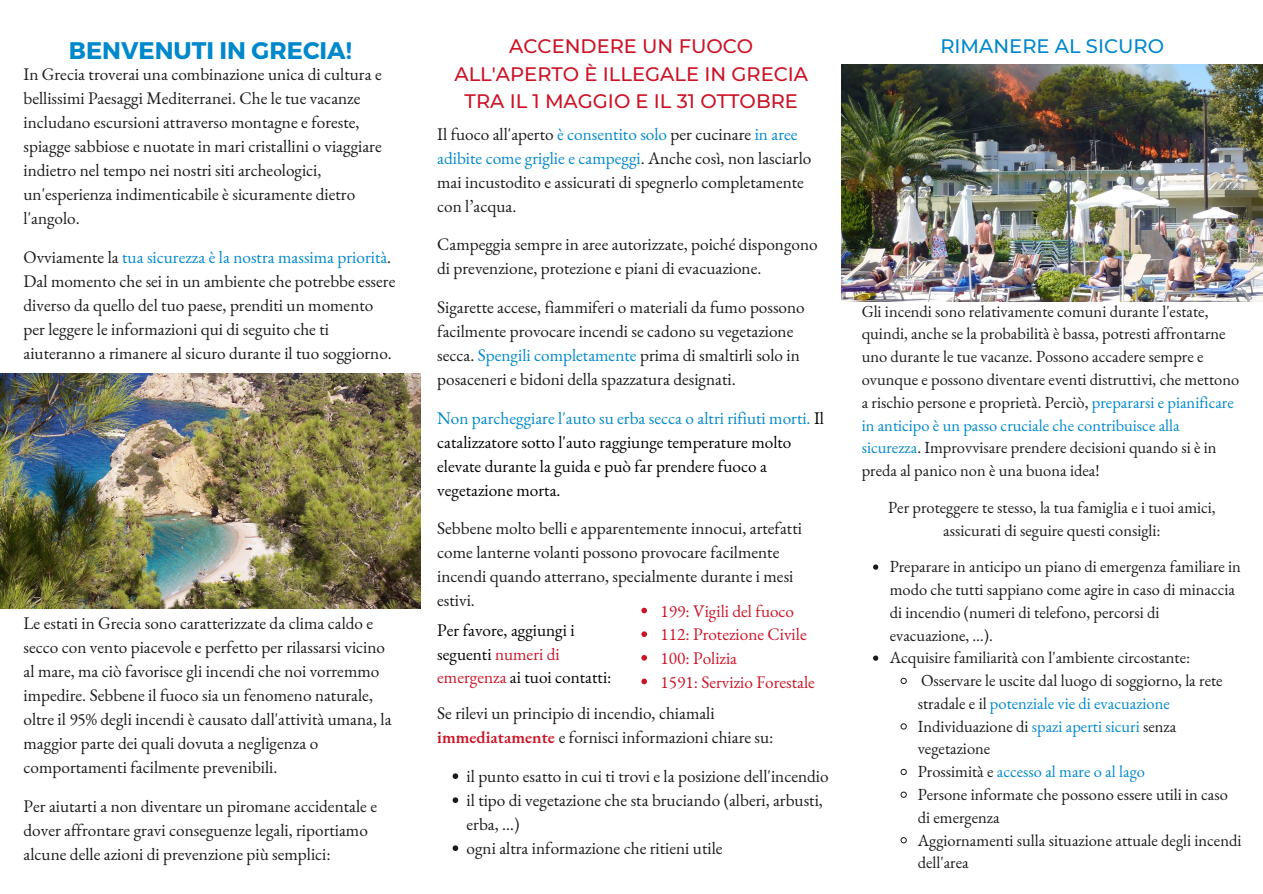
<style>
.page{position:relative;width:1263px;height:894px;background:#fff}
.page>*{position:absolute;margin:0;border:0;box-sizing:border-box;transform-origin:0 0}
.t1{font:700 24px "Montserrat";color:#08c}
.t2{font:500 19.5px/27px "Montserrat";color:#cc1427;text-align:center}
.t3{font:500 19.5px "Montserrat";color:#08c}
.t4{font:17.25px/24px "EB Garamond";color:#1a1a1a}
.t5{font:17.25px/24px "EB Garamond";color:#000}
.t6{font:17.25px "EB Garamond";color:#cc1427}
.t7{font:16.5px/22.8px "EB Garamond";color:#1a1a1a}
.t8{font:16.5px "EB Garamond";color:#08c}
.s1{color:#08c}
.s2{color:#cc1427}
.s3{font-weight:600;color:#cc1427}
.s4{color:#1a1a1a}
</style>
<div class="page">
<img style="left:0;top:373px;width:421px;height:235px">
<svg style="left:453px;top:773px;width:5px;height:5px"></svg>
<svg style="left:453px;top:797px;width:5px;height:5px"></svg>
<svg style="left:453px;top:845px;width:5px;height:5px"></svg>
<img style="left:841px;top:64px;width:422px;height:237px">
<svg style="left:873px;top:564px;width:5px;height:5px"></svg>
<svg style="left:873px;top:655px;width:5px;height:5px"></svg>
<svg style="left:900px;top:677px;width:7px;height:7px"></svg>
<svg style="left:900px;top:723px;width:7px;height:7px"></svg>
<svg style="left:900px;top:768px;width:7px;height:7px"></svg>
<svg style="left:900px;top:791px;width:7px;height:7px"></svg>
<svg style="left:900px;top:837px;width:7px;height:6px"></svg>
<svg style="left:641px;top:607px;width:6px;height:6px"></svg>
<svg style="left:641px;top:631px;width:6px;height:5px"></svg>
<svg style="left:641px;top:655px;width:6px;height:5px"></svg>
<svg style="left:641px;top:678px;width:6px;height:6px"></svg>
<p class="t1" style="left:69px;top:34px;width:284px">BENVENUTI IN GRECIA!</p>
<p class="t2" style="left:454px;top:33px;width:355px">ACCENDERE UN FUOCO<br>ALL'APERTO È ILLEGALE IN GRECIA<br>TRA IL 1 MAGGIO E IL 31 OTTOBRE</p>
<p class="t4" style="left:24px;top:62px;width:360px">In Grecia troverai una combinazione unica di cultura e bellissimi Paesaggi Mediterranei. Che le tue vacanze includano escursioni attraverso montagne e foreste,</p>
<p class="t4" style="left:24px;top:134px;width:360px">spiagge sabbiose e nuotate in mari cristallini o viaggiare indietro nel tempo nei nostri siti archeologici, un'esperienza indimenticabile è sicuramente dietro l'angolo.</p>
<p class="t4" style="left:24px;top:245px;width:373px">Ovviamente la <span class="s1">tua sicurezza è la nostra massima priorità</span>.<br>Dal momento che sei in un ambiente che potrebbe essere diverso da quello del tuo paese, prenditi un momento per leggere le informazioni qui di seguito che ti aiuteranno a rimanere al sicuro durante il tuo soggiorno.</p>
<p class="t4" style="left:437px;top:121px;width:376px">Il fuoco all'aperto <span class="s1">è consentito solo</span> per cucinare <span class="s1">in aree adibite come griglie e campeggi</span>. Anche così, non lasciarlo mai incustodito e assicurati di spegnerlo completamente con l’acqua.</p>
<p class="t4" style="left:437px;top:232px;width:382px">Campeggia sempre in aree autorizzate, poiché dispongono di prevenzione, protezione e piani di evacuazione.</p>
<p class="t4" style="left:437px;top:295px;width:369px">Sigarette accese, fiammiferi o materiali da fumo possono facilmente provocare incendi se cadono su vegetazione secca. <span class="s1">Spengili completamente</span> prima di smaltirli solo in</p>
<p class="t4" style="left:437px;top:367px;width:300px">posaceneri e bidoni della spazzatura designati.</p>
<p class="t5" style="left:437px;top:405px;width:388px"><span class="s1">Non parcheggiare l'auto su erba secca o altri rifiuti morti.</span> Il catalizzatore sotto l'auto raggiunge temperature molto elevate durante la guida e può far prendere fuoco a vegetazione morta.</p>
<p class="t4" style="left:437px;top:516px;width:366px">Sebbene molto belli e apparentemente innocui, artefatti come lanterne volanti possono provocare facilmente incendi quando atterrano, specialmente durante i mesi estivi.</p>
<p class="t6" style="left:661px;top:599px;width:135px">199: Vigili del fuoco</p>
<p class="t6" style="left:661px;top:622px;width:148px">112: Protezione Civile</p>
<p class="t6" style="left:661px;top:646px;width:78px">100: Polizia</p>
<p class="t6" style="left:661px;top:670px;width:156px">1591: Servizio Forestale</p>
<p class="t4" style="left:24px;top:611px;width:363px">Le estati in Grecia sono caratterizzate da clima caldo e secco con vento piacevole e perfetto per rilassarsi vicino al mare, ma ciò favorisce gli incendi che noi vorremmo</p>
<p class="t4" style="left:24px;top:683px;width:369px">impedire. Sebbene il fuoco sia un fenomeno naturale, oltre il 95% degli incendi è causato dall'attività umana, la maggior parte dei quali dovuta a negligenza o comportamenti facilmente prevenibili.</p>
<p class="t4" style="left:24px;top:793px;width:355px">Per aiutarti a non diventare un piromane accidentale e dover affrontare gravi conseguenze legali, riportiamo alcune delle azioni di prevenzione più semplici:</p>
<p class="t5" style="left:437px;top:618px;width:176px;line-height:23.5px">Per favore, aggiungi i seguenti <span class="s2">numeri di emergenza</span> ai tuoi contatti:</p>
<p class="t4" style="left:437px;top:700px;width:338px">Se rilevi un principio di incendio, chiamali <span class="s3">immediatamente</span> e fornisci informazioni chiare su:</p>
<p class="t4" style="left:466px;top:763px;width:364px">il punto esatto in cui ti trovi e la posizione dell'incendio</p>
<p class="t4" style="left:466px;top:787px;width:358px">il tipo di vegetazione che sta bruciando (alberi, arbusti, erba, …)</p>
<p class="t4" style="left:466px;top:835px;width:258px">ogni altra informazione che ritieni utile</p>
<p class="t3" style="left:940px;top:35px;width:225px">RIMANERE AL SICURO</p>
<p class="t7" style="left:862px;top:299px;width:379px">Gli incendi sono relativamente comuni durante l'estate, quindi, anche se la probabilità è bassa, potresti affrontarne uno durante le tue vacanze. Possono accadere sempre e ovunque e possono diventare eventi distruttivi, che mettono a rischio persone e proprietà. Perciò, <span class="s1">prepararsi e pianificare in anticipo è un passo cruciale che contribuisce alla sicurezza</span>. Improvvisare prendere decisioni quando si è in preda al panico non è una buona idea!</p>
<p class="t7" style="left:888px;top:495px;width:329px;text-align:center">Per proteggere te stesso, la tua famiglia e i tuoi amici, assicurati di seguire questi consigli:</p>
<p class="t7" style="left:890px;top:555px;width:353px">Preparare in anticipo un piano di emergenza familiare in modo che tutti sappiano come agire in caso di minaccia di incendio (numeri di telefono, percorsi di evacuazione, …).</p>
<p class="t7" style="left:890px;top:646px;width:302px">Acquisire familiarità con l'ambiente circostante:</p>
<p class="t7" style="left:918px;top:668px;width:306px">Osservare le uscite dal luogo di soggiorno, la rete stradale e il <span class="s1">potenziale vie di evacuazione</span></p>
<p class="t7" style="left:918px;top:714px;width:260px">Individuazione di <span class="s1">spazi aperti sicuri</span> senza vegetazione</p>
<p class="t8" style="left:918px;top:760px;width:229px"><span class="s4">Prossimità e</span> accesso al mare o al lago</p>
<p class="t7" style="left:918px;top:782px;width:312px">Persone informate che possono essere utili in caso di emergenza</p>
<p class="t7" style="left:918px;top:828px;width:325px">Aggiornamenti sulla situazione attuale degli incendi dell'area</p>
</div>
